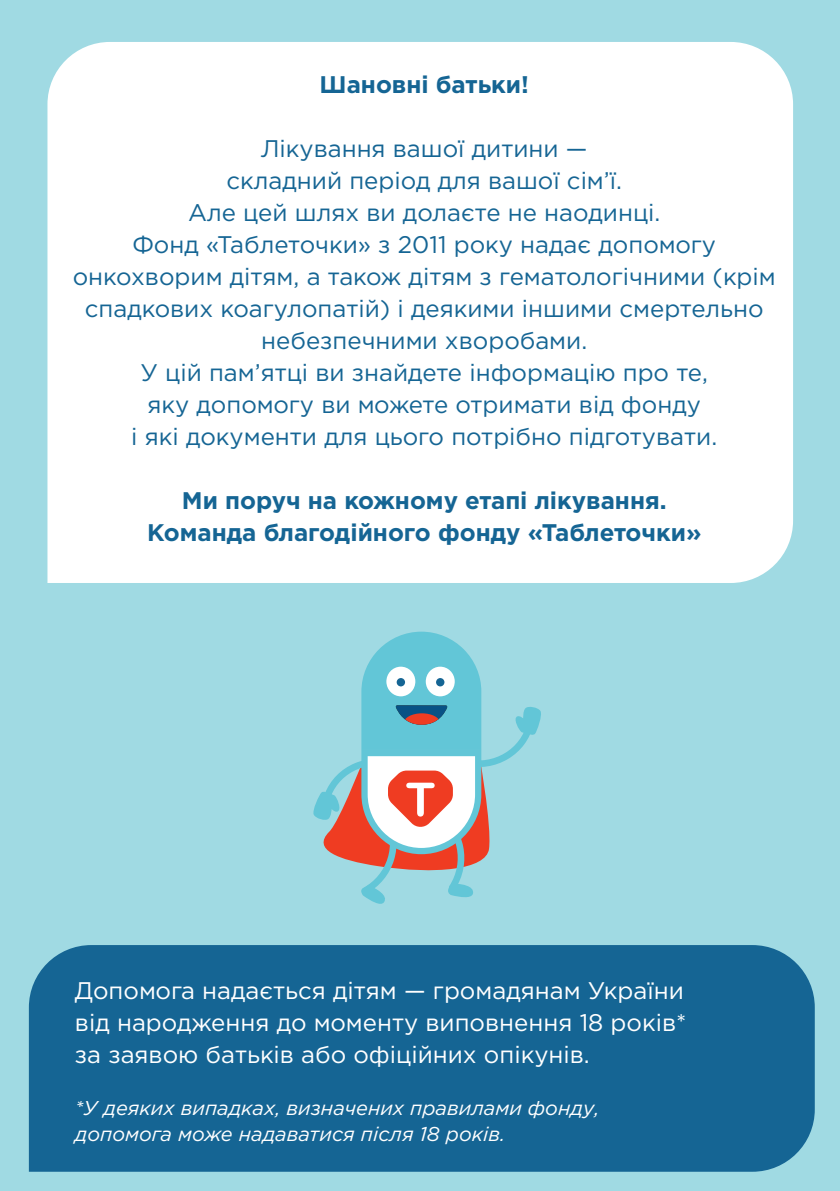
<style>
.page{position:relative;width:840px;height:1191px;background:#fff}
.page>*{position:absolute;margin:0;border:0;box-sizing:border-box;transform-origin:0 0}
.t1{font:24px/32px "Gotham Pro";color:#156594;text-align:center}
.t2{font:24px/32px "Gotham Pro";color:#fff;text-align:justify}
.t3{font:700 24px/32px "Gotham Pro";color:#156594;text-align:center}
.t4{font:italic 20px/26px "Gotham Pro";color:#fff}
</style>
<div class="page">
<div style="left:0;top:0;width:839px;height:1191px;background:#a0dae3"></div>
<div style="left:47px;top:42px;width:745px;height:541px;background:#fff"></div>
<div style="left:29px;top:945px;width:785px;height:226px;background:#156594"></div>
<svg style="left:313px;top:631px;width:228px;height:273px"></svg>
<p class="t3" style="left:319px;top:68px;width:211px">Шановні батьки!</p>
<p class="t1" style="left:73px;top:133px;width:704px">Лікування вашої дитини —<br>складний період для вашої сім’ї.<br>Але цей шлях ви долаєте не наодинці.<br>Фонд «Таблеточки» з 2011 року надає допомогу онкохворим дітям, а також дітям з гематологічними (крім спадкових коагулопатій) і деякими іншими смертельно небезпечними хворобами.<br>У цій пам’ятці ви знайдете інформацію про те,<br>яку допомогу ви можете отримати від фонду<br>і які документи для цього потрібно підготувати.</p>
<p class="t3" style="left:147px;top:484px;width:555px">Ми поруч на кожному етапі лікування.<br>Команда благодійного фонду «Таблеточки»</p>
<p class="t2" style="left:75px;top:974px;width:612px">Допомога надається дітям — громадянам України від народження до моменту виповнення 18 років* за заявою батьків або офіційних опікунів.</p>
<p class="t4" style="left:75px;top:1095px;width:526px">*У деяких випадках, визначених правилами фонду, допомога може надаватися після 18 років.</p>
</div>
